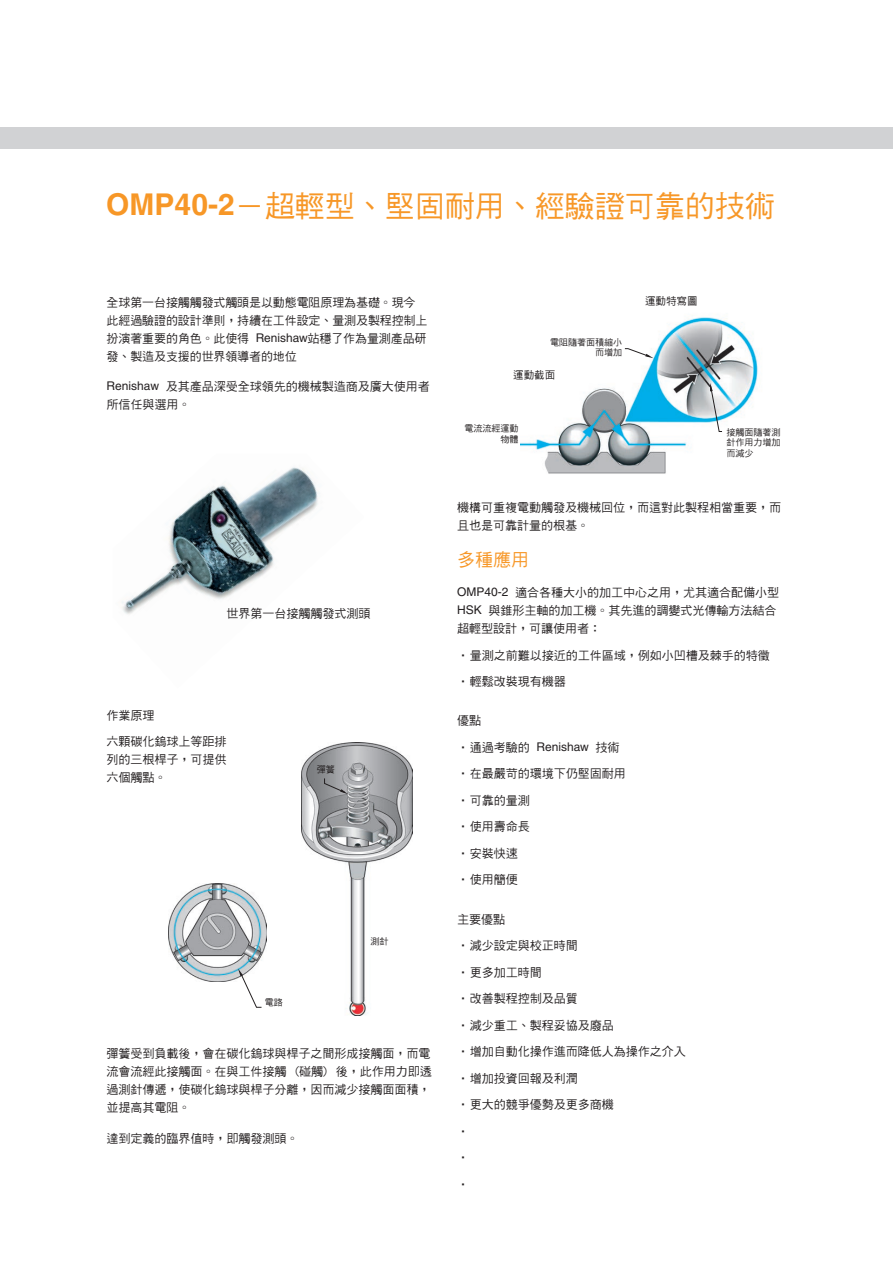
<style>
.page{position:relative;width:893px;height:1263px;background:#fff}
.page>*{position:absolute;margin:0;border:0;box-sizing:border-box;transform-origin:0 0}
.t1{font:30px "DF Hei Md HK BF";color:#f79727}
.t2{font:18px "DF Hei Md HK BF";color:#f79727}
.Text{font:12px/18px "DF Hei Md HK BF";color:#231f20}
.Heading_2_black{font:10.5px "DF Hei Md HK BF";color:#231f20}
.body_text{font:9px/10.5px "DF Hei Md HK BF";color:#231f20;text-align:right}
.s1{font-family:"Helvetica";font-weight:700}
.s2{font-family:"Helvetica"}
</style>
<div class="page">
<div style="left:0;top:128px;width:893px;height:21px;background:#d1d2d4"></div>
<img style="left:122px;top:467px;width:198px;height:147px">
<img style="left:302px;top:743px;width:110px;height:273px">
<img style="left:168px;top:883px;width:99px;height:98px">
<img style="left:520px;top:317px;width:238px;height:157px">
<svg style="left:520px;top:358px;width:36px;height:34px"></svg>
<svg style="left:644px;top:317px;width:54px;height:2px"></svg>
<svg style="left:238px;top:968px;width:24px;height:40px"></svg>
<svg style="left:324px;top:778px;width:24px;height:16px"></svg>
<svg style="left:624px;top:348px;width:29px;height:10px"></svg>
<svg style="left:710px;top:383px;width:13px;height:49px"></svg>
<p class="t1" style="left:106px;top:190px;width:670px"><span class="s1">OMP40-2</span>－超輕型、堅固耐用、經驗證可靠的技術</p>
<p class="Text" style="left:107px;top:293px;width:322px">全球第一台接觸觸發式觸頭是以動態電阻原理為基礎。現今此經過驗證的設計準則，持續在工件設定、量測及製程控制上扮演著重要的角色。此使得 <span class="s2">Renishaw</span>站穩了作為量測產品研發、製造及支援的世界領導者的地位</p>
<p class="Text" style="left:107px;top:378px;width:325px"><span class="s2">Renishaw</span> 及其產品深受全球領先的機械製造商及廣大使用者所信任與選用。</p>
<p class="Text" style="left:226px;top:605px;width:145px">世界第一台接觸觸發式測頭</p>
<p class="Text" style="left:107px;top:706px;width:49px">作業原理</p>
<p class="Text" style="left:107px;top:733px;width:121px;text-align:justify">六顆碳化鎢球上等距排列的三根桿子，可提供六個觸點。</p>
<p class="body_text" style="left:317px;top:764px;width:19px">彈簧</p>
<p class="body_text" style="left:265px;top:996px;width:19px">電路</p>
<p class="body_text" style="left:370px;top:936px;width:19px">測針</p>
<p class="Text" style="left:107px;top:1044px;width:327px;text-align:justify">彈簧受到負載後，會在碳化鎢球與桿子之間形成接觸面，而電流會流經此接觸面。在與工件接觸 (碰觸) 後，此作用力即透過測針傳遞，使碳化鎢球與桿子分離，因而減少接觸面面積，並提高其電阻。</p>
<p class="Text" style="left:107px;top:1129px;width:193px">達到定義的臨界值時，即觸發測頭。</p>
<p class="body_text" style="left:550px;top:337px;width:73px">電阻隨著面積縮小而增加</p>
<p class="Heading_2_black" style="left:513px;top:370px;width:43px">運動截面</p>
<p class="Heading_2_black" style="left:645px;top:296px;width:54px">運動特寫圖</p>
<p class="body_text" style="left:465px;top:423px;width:55px">電流流經運動物體</p>
<p class="body_text" style="left:726px;top:427px;width:55px;text-align:justify">接觸面隨著測針作用力增加而減少</p>
<p class="Text" style="left:457px;top:498px;width:325px">機構可重複電動觸發及機械回位，而這對此製程相當重要，而且也是可靠計量的根基。</p>
<p class="t2" style="left:457px;top:551px;width:73px">多種應用</p>
<p class="Text" style="left:457px;top:583px;width:323px"><span class="s2">OMP40-2</span> 適合各種大小的加工中心之用，尤其適合配備小型<br><span class="s2">HSK</span> 與錐形主軸的加工機。其先進的調變式光傳輸方法結合超輕型設計，可讓使用者：</p>
<p class="Text" style="left:457px;top:646px;width:314px">•量測之前難以接近的工件區域，例如小凹槽及棘手的特徵</p>
<p class="Text" style="left:457px;top:672px;width:110px">•輕鬆改裝現有機器</p>
<p class="Text" style="left:457px;top:712px;width:25px">優點</p>
<p class="Text" style="left:457px;top:738px;width:164px">•通過考驗的 <span class="s2">Renishaw</span> 技術</p>
<p class="Text" style="left:457px;top:765px;width:170px">•在最嚴苛的環境下仍堅固耐用</p>
<p class="Text" style="left:457px;top:791px;width:74px">•可靠的量測</p>
<p class="Text" style="left:457px;top:818px;width:74px">•使用壽命長</p>
<p class="Text" style="left:457px;top:844px;width:62px">•安裝快速</p>
<p class="Text" style="left:457px;top:871px;width:62px">•使用簡便</p>
<p class="Text" style="left:457px;top:910px;width:49px">主要優點</p>
<p class="Text" style="left:457px;top:936px;width:122px">•減少設定與校正時間</p>
<p class="Text" style="left:457px;top:963px;width:86px">•更多加工時間</p>
<p class="Text" style="left:457px;top:989px;width:122px">•改善製程控制及品質</p>
<p class="Text" style="left:457px;top:1016px;width:158px">•減少重工、製程妥協及廢品</p>
<p class="Text" style="left:457px;top:1042px;width:230px">•增加自動化操作進而降低人為操作之介入</p>
<p class="Text" style="left:457px;top:1069px;width:122px">•增加投資回報及利潤</p>
<p class="Text" style="left:457px;top:1095px;width:158px">•更大的競爭優勢及更多商機</p>
<p class="Text" style="left:457px;top:1122px;width:13px">•</p>
<p class="Text" style="left:457px;top:1148px;width:13px">•</p>
<p class="Text" style="left:457px;top:1175px;width:13px">•</p>
</div>
